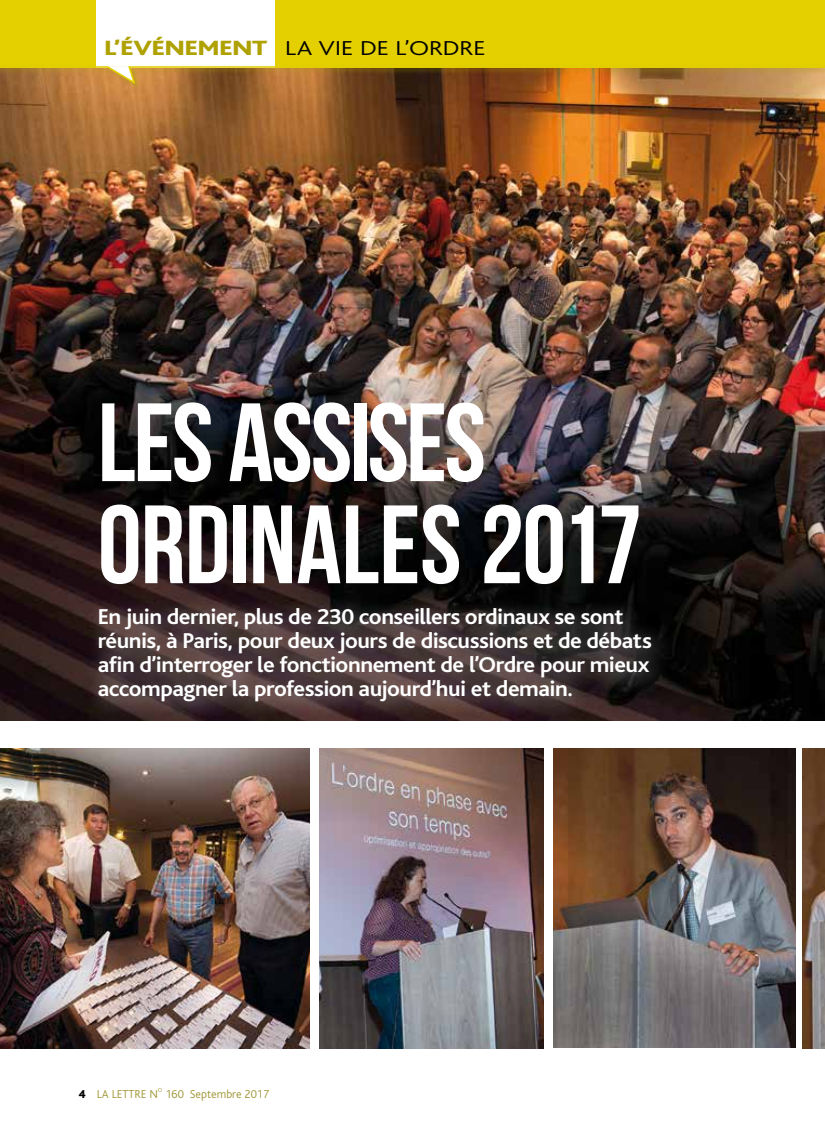
<style>
.page{position:relative;width:825px;height:1136px;background:#fff}
.page>*{position:absolute;margin:0;border:0;box-sizing:border-box;transform-origin:0 0}
.t1{font:700 111px/102px "Bebas Neue";letter-spacing:-.015em;color:#fff}
.t2{font:700 22.5px/24px "Bliss";letter-spacing:-.02em;color:#fff;scale:1.05 1}
.t3{font:300 21px "Bliss";letter-spacing:-.015em;color:#000;scale:1.28 1}
.t4{font:300 12px "Bliss";color:#a19737}
.t5{font:800 12px "Bliss";color:#000}
.t6{font:300 6px "Bliss";color:#a19737}
.s1{font-weight:800;font-size:21.6px;color:#afa100}
</style>
<div class="page">
<img style="left:0;top:91px;width:825px;height:629px">
<img style="left:0;top:748px;width:310px;height:300px">
<img style="left:553px;top:748px;width:243px;height:299px">
<img style="left:320px;top:748px;width:223px;height:300px">
<img style="left:802px;top:748px;width:23px;height:300px">
<div style="left:0;top:0;width:825px;height:68px;background:#e4d000"></div>
<div style="left:97px;top:0;width:178px;height:68px;background:#fff"></div>
<div style="left:0;top:65px;width:825px;height:26px;background:#afa100;opacity:.7"></div>
<svg style="left:0;top:65px;width:825px;height:21px;background:#aa7a2f"></svg>
<div style="left:85px;top:594px;width:588px;height:129px;background:#fff;opacity:.63"></div>
<p class="t3" style="left:104px;top:37px;width:299px"><span class="s1">L’ÉVÉNEMENT</span> LA VIE DE L’ORDRE</p>
<p class="t1" style="left:98px;top:390px;width:546px">LES ASSISES<br>ORDINALES 2017</p>
<p class="t2" style="left:98px;top:605px;width:529px">En juin dernier, plus de 230 conseillers ordinaux se sont réunis, à Paris, pour deux jours de discussions et de débats afin d’interroger le fonctionnement de l’Ordre pour mieux accompagner la profession aujourd’hui et demain.</p>
<p class="t4" style="left:97px;top:1087px;width:63px">LA LETTRE N</p>
<p class="t6" style="left:158px;top:1086px;width:6px">O</p>
<p class="t5" style="left:79px;top:1087px;width:8px">4</p>
<p class="t4" style="left:165px;top:1087px;width:105px">160 Septembre 2017</p>
</div>
